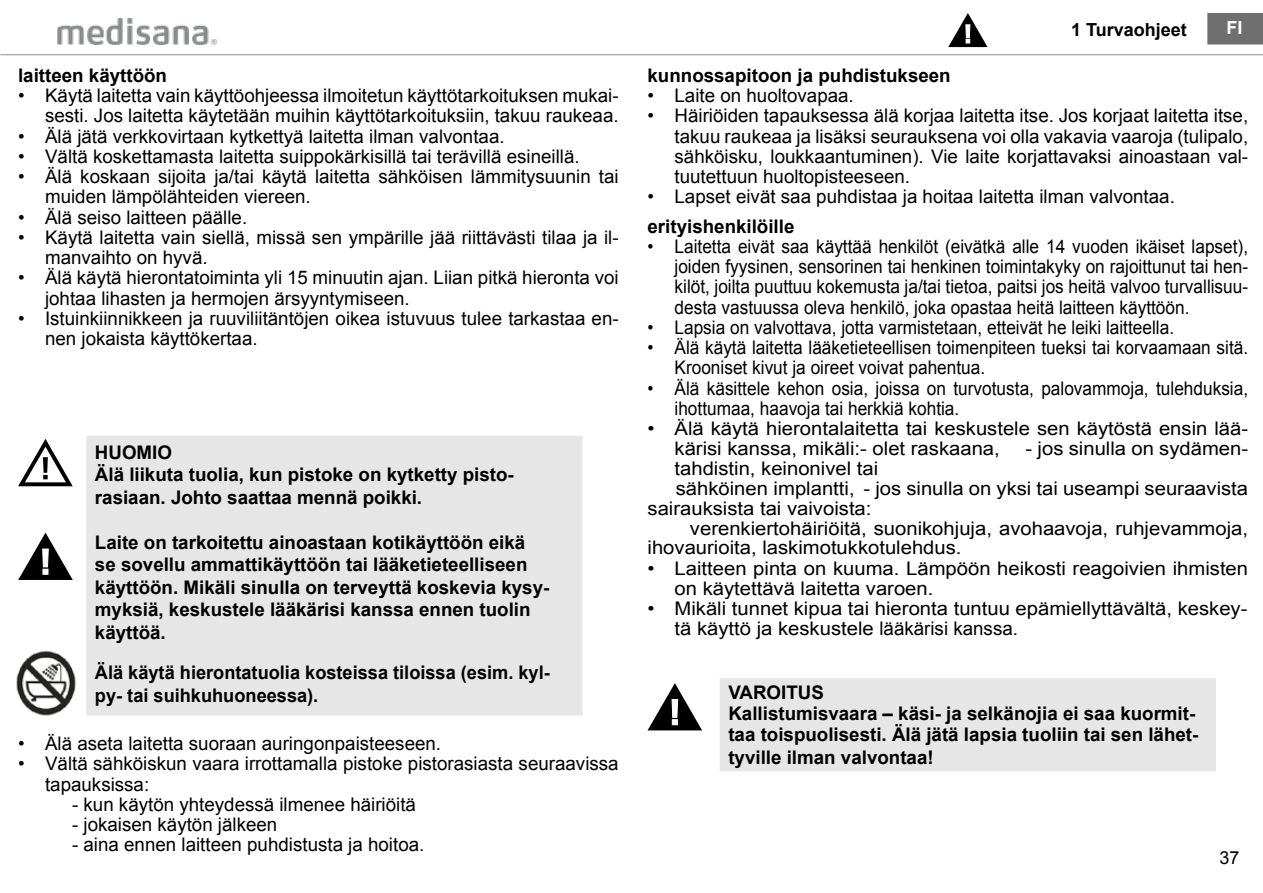
<style>
.page{position:relative;width:1263px;height:893px;background:#fff}
.page>*{position:absolute;margin:0;border:0;box-sizing:border-box;transform-origin:0 0}
.t1{font:18.75px/20.2px "Arial";color:#000}
.t2{font:18.75px/20.2px "Arial";color:#000;scale:.92 1}
.t3{font:700 18.75px/22.5px "Arial";color:#000}
.t4{font:18.75px/20.2px "Arial";color:#000;scale:1.08 1}
.t5{font:700 18px "Arial";color:#000}
.t6{font:18px "Arial";color:#000}
.t7{font:700 18px "Arial";color:#fff}
</style>
<div class="page">
<img style="left:58px;top:19px;width:159px;height:25px">
<hr style="left:0;top:54px;width:1263px;height:1px;background:#9d9d9c">
<div style="left:1208px;top:14px;width:54px;height:30px;background:#706f6f"></div>
<div style="left:1207px;top:13px;width:56px;height:31px;border:2px solid #706f6f"></div>
<svg style="left:948px;top:13px;width:39px;height:34px"></svg>
<img style="left:16px;top:650px;width:60px;height:66px">
<svg style="left:18px;top:439px;width:55px;height:47px"></svg>
<svg style="left:18px;top:533px;width:55px;height:47px"></svg>
<div style="left:86px;top:436px;width:497px;height:279px;background:#e6e6e6"></div>
<svg style="left:648px;top:683px;width:54px;height:47px"></svg>
<div style="left:720px;top:678px;width:496px;height:93px;background:#e6e6e6"></div>
<p class="t3" style="left:18px;top:65px;width:150px">laitteen käyttöön</p>
<p class="t1" style="left:18px;top:86px;width:602px;text-align:right">• Käytä laitetta vain käyttöohjeessa ilmoitetun käyttötarkoituksen mukai&shy;sesti. Jos laitetta käytetään muihin käyttötarkoituksiin, takuu raukeaa.</p>
<p class="t1" style="left:18px;top:126px;width:488px">• Älä jätä verkkovirtaan kytkettyä laitetta ilman valvontaa.</p>
<p class="t1" style="left:18px;top:146px;width:563px">• Vältä koskettamasta laitetta suippokärkisillä tai terävillä esineillä.</p>
<p class="t1" style="left:45px;top:167px;width:575px;text-indent:-27px">• Älä koskaan sijoita ja/tai käytä laitetta sähköisen lämmitysuunin tai muiden lämpölähteiden viereen.</p>
<p class="t1" style="left:18px;top:207px;width:231px">• Älä seiso laitteen päälle.</p>
<p class="t1" style="left:45px;top:227px;width:575px;text-indent:-27px">• Käytä laitetta vain siellä, missä sen ympärille jää riittävästi tilaa ja il&shy;manvaihto on hyvä.</p>
<p class="t1" style="left:45px;top:268px;width:575px;text-indent:-27px">• Älä käytä hierontatoiminta yli 15 minuutin ajan. Liian pitkä hieronta voi johtaa lihasten ja hermojen ärsyyntymiseen.</p>
<p class="t1" style="left:45px;top:308px;width:575px;text-indent:-27px">• Istuinkiinnikkeen ja ruuviliitäntöjen oikea istuvuus tulee tarkastaa en&shy;nen jokaista käyttökertaa.</p>
<p class="t3" style="left:95px;top:442px;width:420px">HUOMIO<br>Älä liikuta tuolia, kun pistoke on kytketty pisto&shy;rasiaan. Johto saattaa mennä poikki.</p>
<p class="t3" style="left:95px;top:532px;width:456px">Laite on tarkoitettu ainoastaan kotikäyttöön eikä se sovellu ammattikäyttöön tai lääketieteelliseen käyttöön. Mikäli sinulla on terveyttä koskevia kysy&shy;myksiä, keskustele lääkärisi kanssa ennen tuolin käyttöä.</p>
<p class="t3" style="left:95px;top:662px;width:456px">Älä käytä hierontatuolia kosteissa tiloissa (esim. kyl&shy;py- tai suihkuhuoneessa).</p>
<p class="t1" style="left:18px;top:734px;width:425px">• Älä aseta laitetta suoraan auringonpaisteeseen.</p>
<p class="t1" style="left:45px;top:754px;width:575px;text-indent:-27px">• Vältä sähköiskun vaara irrottamalla pistoke pistorasiasta seuraavissa tapauksissa:</p>
<p class="t1" style="left:72px;top:794px;width:345px">- kun käytön yhteydessä ilmenee häiriöitä</p>
<p class="t1" style="left:72px;top:815px;width:207px">- jokaisen käytön jälkeen</p>
<p class="t1" style="left:72px;top:835px;width:354px">- aina ennen laitteen puhdistusta ja hoitoa.</p>
<p class="t5" style="left:1071px;top:17px;width:117px">1 Turvaohjeet</p>
<p class="t7" style="left:1226px;top:15px;width:18px">FI</p>
<p class="t3" style="left:647px;top:65px;width:305px">kunnossapitoon ja puhdistukseen</p>
<p class="t1" style="left:647px;top:86px;width:208px">• Laite on huoltovapaa.</p>
<p class="t1" style="left:674px;top:106px;width:575px;text-align:justify;text-indent:-27px">• Häiriöiden tapauksessa älä korjaa laitetta itse. Jos korjaat laitetta itse, takuu raukeaa ja lisäksi seurauksena voi olla vakavia vaaroja (tulipalo, sähköisku, loukkaantuminen). Vie laite korjattavaksi ainoastaan val&shy;tuutettuun huoltopisteeseen.</p>
<p class="t1" style="left:647px;top:187px;width:529px">• Lapset eivät saa puhdistaa ja hoitaa laitetta ilman valvontaa.</p>
<p class="t3" style="left:647px;top:215px;width:148px">erityishenkilöille</p>
<p class="t2" style="left:674px;top:236px;width:625px;text-align:justify;text-indent:-27px">• Laitetta eivät saa käyttää henkilöt (eivätkä alle 14 vuoden ikäiset lapset), joiden fyysinen, sensorinen tai henkinen toimintakyky on rajoittunut tai hen&shy;kilöt, joilta puuttuu kokemusta ja/tai tietoa, paitsi jos heitä valvoo turvallisuu&shy;desta vastuussa oleva henkilö, joka opastaa heitä laitteen käyttöön.</p>
<p class="t2" style="left:647px;top:317px;width:574px">• Lapsia on valvottava, jotta varmistetaan, etteivät he leiki laitteella.</p>
<p class="t2" style="left:674px;top:338px;width:625px;text-indent:-27px">• Älä käytä laitetta lääketieteellisen toimenpiteen tueksi tai korvaamaan sitä.<br>Krooniset kivut ja oireet voivat pahentua.</p>
<p class="t2" style="left:674px;top:378px;width:625px;text-indent:-27px">• Älä käsittele kehon osia, joissa on turvotusta, palovammoja, tulehduksia, ihottumaa, haavoja tai herkkiä kohtia.</p>
<p class="t4" style="left:674px;top:419px;width:533px;text-indent:-27px">• Älä käytä hierontalaitetta tai keskustele sen käytöstä ensin lää&shy;kärisi kanssa, mikäli:- olet raskaana,</p>
<p class="t4" style="left:1025px;top:439px;width:208px">- jos sinulla on sydämen-</p>
<p class="t4" style="left:674px;top:459px;width:190px">tahdistin, keinonivel tai</p>
<p class="t4" style="left:676px;top:478px;width:532px">sähköinen implantti, - jos sinulla on yksi tai useampi seuraavista</p>
<p class="t4" style="left:647px;top:498px;width:209px">sairauksista tai vaivoista:</p>
<p class="t4" style="left:690px;top:518px;width:518px">verenkiertohäiriöitä, suonikohjuja, avohaavoja, ruhjevammoja,</p>
<p class="t4" style="left:647px;top:538px;width:292px">ihovaurioita, laskimotukkotulehdus.</p>
<p class="t4" style="left:674px;top:558px;width:533px;text-indent:-27px">• Laitteen pinta on kuuma. Lämpöön heikosti reagoivien ihmisten on käytettävä laitetta varoen.</p>
<p class="t4" style="left:674px;top:599px;width:532px;text-indent:-27px">• Mikäli tunnet kipua tai hieronta tuntuu epämiellyttävältä, keskey&shy;tä käyttö ja keskustele lääkärisi kanssa.</p>
<p class="t3" style="left:728px;top:682px;width:471px;line-height:21.5px">VAROITUS<br>Kallistumisvaara – käsi- ja selkänojia ei saa kuormit&shy;taa toispuolisesti. Älä jätä lapsia tuoliin tai sen lähet&shy;tyville ilman valvontaa!</p>
<p class="t6" style="left:1219px;top:846px;width:22px">37</p>
</div>
